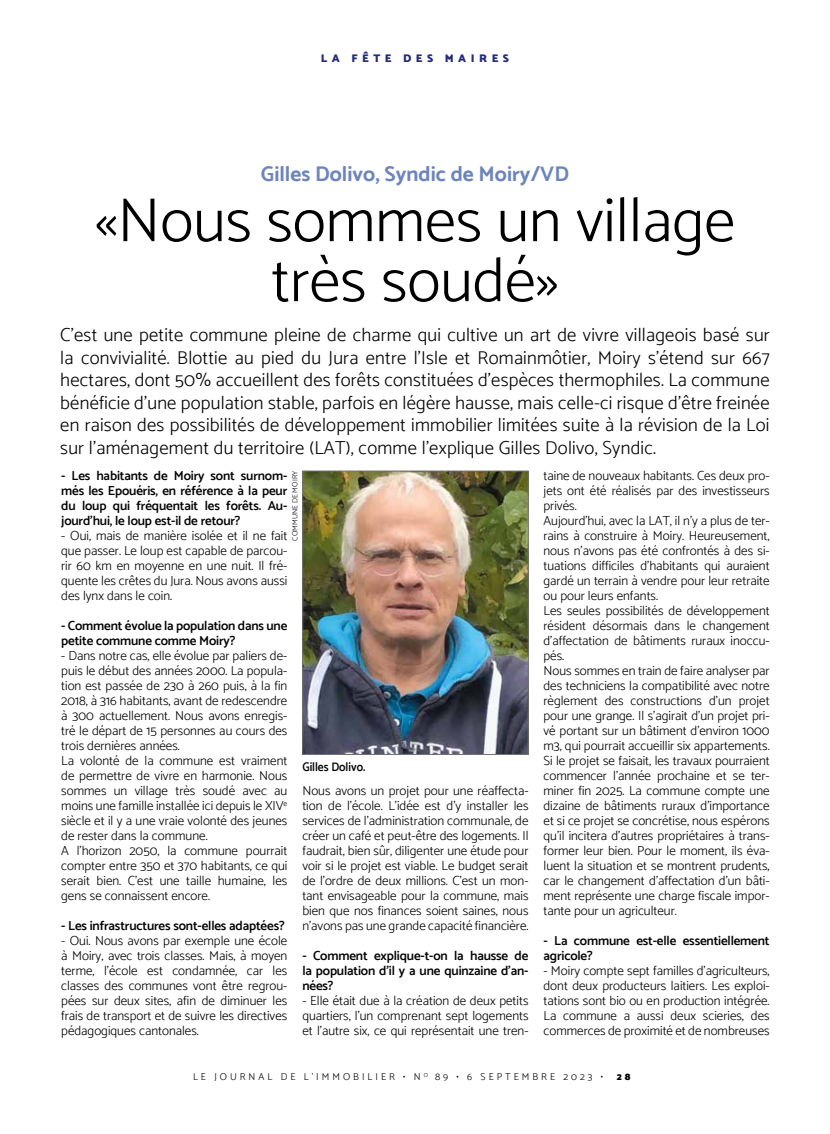
<style>
.page{position:relative;width:830px;height:1134px;background:#fff}
.page>*{position:absolute;margin:0;border:0;box-sizing:border-box;transform-origin:0 0}
.t1{font:300 62.5px/60px "Catamaran";color:#000;text-align:center}
.t2{font:700 21.25px "Catamaran";color:#6c85ba}
.t3{font:300 18.75px/22.5px "Catamaran";letter-spacing:.01em;color:#000;text-align:justify}
.t4{font:300 13.12px/15px "Catamaran";color:#000;text-align:justify}
.t5{font:600 13.12px/15px "Catamaran";letter-spacing:-.01em;color:#000;text-align:justify}
.t6{font:600 12.5px "Catamaran";color:#000;scale:.92 1}
.t7{font:900 11.25px "Catamaran";letter-spacing:.4em;color:#232c77}
.t8{font:300 10px "Catamaran";letter-spacing:.3em;color:#000}
.t9{font:900 10px "Catamaran";color:#000}
.t10{font:300 7.5px "Catamaran";letter-spacing:.01em;color:#000}
</style>
<div class="page">
<img style="left:304px;top:473px;width:222px;height:280px">
<div style="left:302px;top:471px;width:226px;height:284px;border:1px solid #727271"></div>
<p class="t7" style="left:321px;top:51px;width:190px">LA FÊTE DES MAIRES</p>
<h2 class="t2" style="left:261px;top:161px;width:309px">Gilles Dolivo, Syndic de Moiry/VD</h2>
<h1 class="t1" style="left:95px;top:190px;width:641px">«Nous sommes un village très soudé»</h1>
<p class="t3" style="left:60px;top:324px;width:710px">C’est une petite commune pleine de charme qui cultive un art de vivre villageois basé sur la convivialité. Blottie au pied du Jura entre l’Isle et Romainmôtier, Moiry s’étend sur 667 hectares, dont 50% accueillent des forêts constituées d’espèces thermophiles. La commune bénéficie d’une population stable, parfois en légère hausse, mais celle-ci risque d’être freinée en raison des possibilités de développement immobilier limitées suite à la révision de la Loi sur l’aménagement du territoire (LAT), comme l’explique Gilles Dolivo, Syndic.</p>
<p class="t5" style="left:61px;top:468px;width:227px">- Les habitants de Moiry sont surnom&shy;més les Epouéris, en référence à la peur du loup qui fréquentait les forêts. Au&shy;jourd’hui, le loup est-il de retour?</p>
<p class="t4" style="left:61px;top:528px;width:227px">- Oui, mais de manière isolée et il ne fait que passer. Le loup est capable de parcou&shy;rir 60 km en moyenne en une nuit. Il fré&shy;quente les crêtes du Jura. Nous avons aussi des lynx dans le coin.</p>
<p class="t5" style="left:61px;top:618px;width:227px">- Comment évolue la population dans une petite commune comme Moiry?</p>
<p class="t4" style="left:61px;top:648px;width:227px;text-align:left">- Dans notre cas, elle évolue par paliers de&shy;puis le début des années 2000. La popula&shy;tion est passée de 230 à 260 puis, à la fin 2018, à 316 habitants, avant de redescendre à 300 actuellement. Nous avons enregis&shy;tré le départ de 15 personnes au cours des trois dernières années.<br>La volonté de la commune est vraiment de permettre de vivre en harmonie. Nous sommes un village très soudé avec au moins une famille installée ici depuis le XIV<sup>e </sup>siècle et il y a une vraie volonté des jeunes de rester dans la commune.<br>A l’horizon 2050, la commune pourrait compter entre 350 et 370 habitants, ce qui serait bien. C’est une taille humaine, les gens se connaissent encore.</p>
<p class="t5" style="left:61px;top:918px;width:225px">- Les infrastructures sont-elles adaptées?</p>
<p class="t4" style="left:61px;top:933px;width:227px">- Oui. Nous avons par exemple une école à Moiry, avec trois classes. Mais, à moyen terme, l’école est condamnée, car les classes des communes vont être regrou&shy;pées sur deux sites, afin de diminuer les frais de transport et de suivre les directives pédagogiques cantonales.</p>
<p class="t10" style="left:290px;top:541px;width:71px;rotate:-90deg">COMMUNE DE MOIRY</p>
<p class="t6" style="left:302px;top:759px;width:70px">Gilles Dolivo.</p>
<p class="t4" style="left:302px;top:783px;width:227px">Nous avons un projet pour une réaffecta&shy;tion de l’école. L’idée est d’y installer les services de l’administration communale, de créer un café et peut-être des logements. Il faudrait, bien sûr, diligenter une étude pour voir si le projet est viable. Le budget serait de l’ordre de deux millions. C’est un mon&shy;tant envisageable pour la commune, mais bien que nos finances soient saines, nous n’avons pas une grande capacité financière.</p>
<p class="t5" style="left:302px;top:948px;width:227px">- Comment explique-t-on la hausse de la population d’il y a une quinzaine d’an&shy;nées?</p>
<p class="t4" style="left:302px;top:993px;width:227px">- Elle était due à la création de deux petits quartiers, l’un comprenant sept logements et l’autre six, ce qui représentait une tren-</p>
<p class="t4" style="left:543px;top:468px;width:227px;text-align:left">taine de nouveaux habitants. Ces deux pro&shy;jets ont été réalisés par des investisseurs privés.<br>Aujourd’hui, avec la LAT, il n’y a plus de ter&shy;rains à construire à Moiry. Heureusement, nous n’avons pas été confrontés à des si&shy;tuations difficiles d’habitants qui auraient gardé un terrain à vendre pour leur retraite ou pour leurs enfants.<br>Les seules possibilités de développement résident désormais dans le changement d’affectation de bâtiments ruraux inoccu&shy;pés.<br>Nous sommes en train de faire analyser par des techniciens la compatibilité avec notre règlement des constructions d’un projet pour une grange. Il s’agirait d’un projet pri&shy;vé portant sur un bâtiment d’environ 1000 m3, qui pourrait accueillir six appartements.<br>Si le projet se faisait, les travaux pourraient commencer l’année prochaine et se ter&shy;miner fin 2025. La commune compte une dizaine de bâtiments ruraux d’importance et si ce projet se concrétise, nous espérons qu’il incitera d’autres propriétaires à trans&shy;former leur bien. Pour le moment, ils éva&shy;luent la situation et se montrent prudents, car le changement d’affectation d’un bâti&shy;ment représente une charge fiscale impor&shy;tante pour un agriculteur.</p>
<p class="t5" style="left:543px;top:933px;width:227px">- La commune est-elle essentiellement agricole?</p>
<p class="t4" style="left:543px;top:963px;width:227px">- Moiry compte sept familles d’agriculteurs, dont deux producteurs laitiers. Les exploi&shy;tations sont bio ou en production intégrée.<br>La commune a aussi deux scieries, des commerces de proximité et de nombreuses</p>
<p class="t8" style="left:193px;top:1071px;width:411px">LE JOURNAL DE L’IMMOBILIER • N <sup>O</sup> 89 • 6 SEPTEMBRE 2023 •</p>
<p class="t9" style="left:616px;top:1071px;width:15px">2 8</p>
</div>
